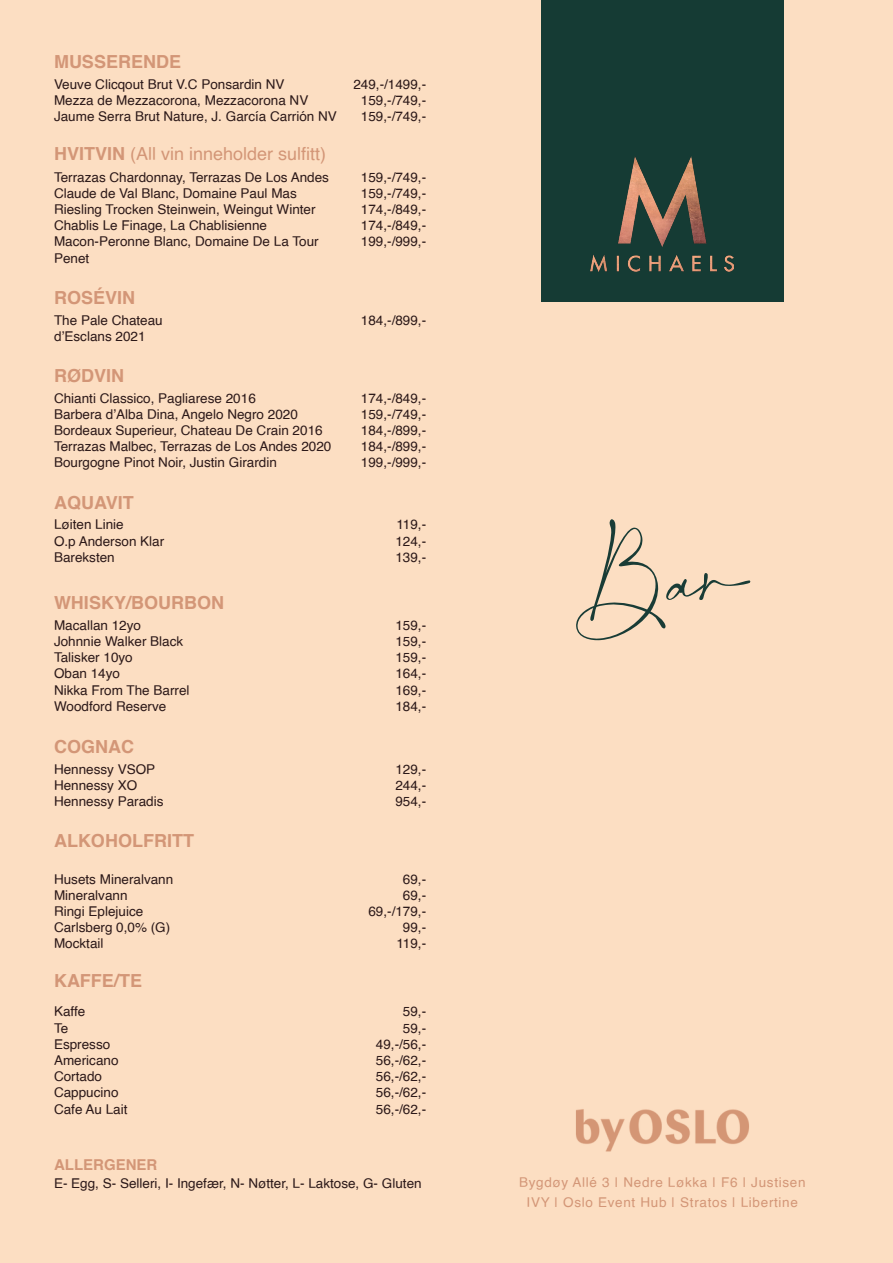
<style>
.page{position:relative;width:893px;height:1263px;background:#fcdec2}
.page>*{position:absolute;margin:0;border:0;box-sizing:border-box;transform-origin:0 0}
.t1{font:700 18px "Helvetica";color:#d39677}
.t2{font:18px "Helvetica";color:#d39677}
.t3{font:700 15px "Helvetica";color:#d39677}
.t4{font:13.5px/16.2px "Helvetica";color:#2b1818}
.t5{font:13.5px/19.5px "Helvetica";letter-spacing:.05em;color:#d39677;text-align:center}
.s1{font-weight:700}
</style>
<div class="page">
<img style="left:576px;top:1109px;width:173px;height:43px">
<div style="left:541px;top:0;width:242px;height:302px;background:#153b34"></div>
<img style="left:591px;top:157px;width:143px;height:114px">
<p class="t1" style="left:54px;top:47px;width:129px">MUSSERENDE</p>
<p class="t4" style="left:54px;top:76px;width:232px">Veuve Clicqout Brut V.C Ponsardin NV</p>
<p class="t4" style="left:54px;top:93px;width:256px">Mezza de Mezzacorona, Mezzacorona NV</p>
<p class="t4" style="left:54px;top:109px;width:284px">Jaume Serra Brut Nature, J. García Carrión NV</p>
<p class="t2" style="left:54px;top:140px;width:274px"><span class="s1">HVITVIN</span> (All vin inneholder sulfitt)</p>
<p class="t4" style="left:54px;top:169px;width:276px">Terrazas Chardonnay, Terrazas De Los Andes</p>
<p class="t4" style="left:54px;top:185px;width:244px">Claude de Val Blanc, Domaine Paul Mas</p>
<p class="t4" style="left:54px;top:202px;width:263px">Riesling Trocken Steinwein, Weingut Winter</p>
<p class="t4" style="left:54px;top:218px;width:215px">Chablis Le Finage, La Chablisienne</p>
<p class="t4" style="left:54px;top:234px;width:266px">Macon-Peronne Blanc, Domaine De La Tour<br>Penet</p>
<p class="t1" style="left:54px;top:283px;width:83px">ROSÉVIN</p>
<p class="t4" style="left:353px;top:76px;width:74px;text-align:center">249,-/1499,-<br>159,-/749,-</p>
<p class="t4" style="left:361px;top:109px;width:67px">159,-/749,-</p>
<p class="t4" style="left:361px;top:169px;width:67px;text-align:justify">159,-/749,- 159,-/749,- 174,-/849,- 174,-/849,- 199,-/999,-</p>
<p class="t4" style="left:54px;top:312px;width:110px">The Pale Chateau d’Esclans 2021</p>
<p class="t4" style="left:361px;top:312px;width:67px">184,-/899,-</p>
<p class="t1" style="left:54px;top:361px;width:72px">RØDVIN</p>
<p class="t4" style="left:54px;top:390px;width:203px">Chianti Classico, Pagliarese 2016</p>
<p class="t4" style="left:54px;top:406px;width:279px">Barbera d’Alba Dina, Angelo Negro 2020<br>Bordeaux Superieur, Chateau De Crain 2016<br>Terrazas Malbec, Terrazas de Los Andes 2020</p>
<p class="t4" style="left:54px;top:455px;width:224px">Bourgogne Pinot Noir, Justin Girardin</p>
<p class="t1" style="left:54px;top:488px;width:81px">AQUAVIT</p>
<p class="t4" style="left:54px;top:517px;width:112px">Løiten Linie<br>O.p Anderson Klar<br>Bareksten</p>
<p class="t1" style="left:54px;top:588px;width:171px">WHISKY/BOURBON</p>
<p class="t4" style="left:54px;top:617px;width:131px">Macallan 12yo<br>Johnnie Walker Black</p>
<p class="t4" style="left:54px;top:650px;width:80px">Talisker 10yo</p>
<p class="t4" style="left:54px;top:666px;width:68px">Oban 14yo</p>
<p class="t4" style="left:54px;top:682px;width:137px">Nikka From The Barrel</p>
<p class="t4" style="left:54px;top:698px;width:114px">Woodford Reserve</p>
<p class="t1" style="left:54px;top:732px;width:81px">COGNAC</p>
<p class="t4" style="left:54px;top:761px;width:103px">Hennessy VSOP</p>
<p class="t4" style="left:54px;top:778px;width:111px">Hennessy XO<br>Hennessy Paradis</p>
<p class="t1" style="left:54px;top:826px;width:141px">ALKOHOLFRITT</p>
<p class="t4" style="left:54px;top:871px;width:121px">Husets Mineralvann</p>
<p class="t4" style="left:54px;top:887px;width:75px">Mineralvann</p>
<p class="t4" style="left:54px;top:903px;width:91px">Ringi Eplejuice</p>
<p class="t4" style="left:54px;top:920px;width:118px">Carlsberg 0,0% (G)</p>
<p class="t4" style="left:54px;top:936px;width:51px">Mocktail</p>
<p class="t1" style="left:54px;top:966px;width:90px">KAFFE/TE</p>
<p class="t4" style="left:54px;top:1004px;width:33px">Kaffe</p>
<p class="t4" style="left:54px;top:1020px;width:16px">Te</p>
<p class="t4" style="left:54px;top:1036px;width:58px">Espresso</p>
<p class="t4" style="left:54px;top:1052px;width:66px">Americano</p>
<p class="t4" style="left:54px;top:1069px;width:50px">Cortado</p>
<p class="t4" style="left:54px;top:1085px;width:66px">Cappucino</p>
<p class="t4" style="left:54px;top:1101px;width:75px">Cafe Au Lait</p>
<p class="t3" style="left:54px;top:1152px;width:105px">ALLERGENER</p>
<p class="t4" style="left:361px;top:390px;width:67px;text-align:justify">174,-/849,- 159,-/749,- 184,-/899,- 184,-/899,- 199,-/999,-</p>
<p class="t4" style="left:396px;top:517px;width:31px">119,-</p>
<p class="t4" style="left:395px;top:533px;width:32px">124,-</p>
<p class="t4" style="left:395px;top:549px;width:32px">139,-</p>
<p class="t4" style="left:395px;top:617px;width:32px">159,-</p>
<p class="t4" style="left:395px;top:633px;width:32px">159,-</p>
<p class="t4" style="left:395px;top:650px;width:32px">159,-</p>
<p class="t4" style="left:395px;top:666px;width:32px">164,-</p>
<p class="t4" style="left:395px;top:682px;width:32px">169,-</p>
<p class="t4" style="left:395px;top:698px;width:32px">184,-</p>
<p class="t4" style="left:395px;top:761px;width:32px">129,-</p>
<p class="t4" style="left:395px;top:778px;width:32px">244,-</p>
<p class="t4" style="left:395px;top:794px;width:32px">954,-</p>
<p class="t4" style="left:403px;top:871px;width:25px">69,-</p>
<p class="t4" style="left:403px;top:887px;width:25px">69,-</p>
<p class="t4" style="left:368px;top:903px;width:59px;text-align:right">69,-/179,-<br>99,-</p>
<p class="t4" style="left:396px;top:936px;width:31px">119,-</p>
<p class="t4" style="left:403px;top:1004px;width:25px">59,-</p>
<p class="t4" style="left:403px;top:1020px;width:25px">59,-</p>
<p class="t4" style="left:376px;top:1036px;width:52px">49,-/56,-</p>
<p class="t4" style="left:376px;top:1052px;width:52px">56,-/62,-</p>
<p class="t4" style="left:376px;top:1069px;width:52px">56,-/62,-</p>
<p class="t4" style="left:376px;top:1085px;width:52px">56,-/62,-</p>
<p class="t4" style="left:376px;top:1101px;width:52px">56,-/62,-</p>
<p class="t4" style="left:54px;top:1176px;width:369px">E- Egg, S- Selleri, I- Ingefær, N- Nøtter, L- Laktose, G- Gluten</p>
<p class="t5" style="left:519px;top:1173px;width:288px">Bygdøy Allé 3 | Nedre Løkka | F6 | Justisen<br>IVY | Oslo Event Hub | Stratos | Libertine</p>
</div>
